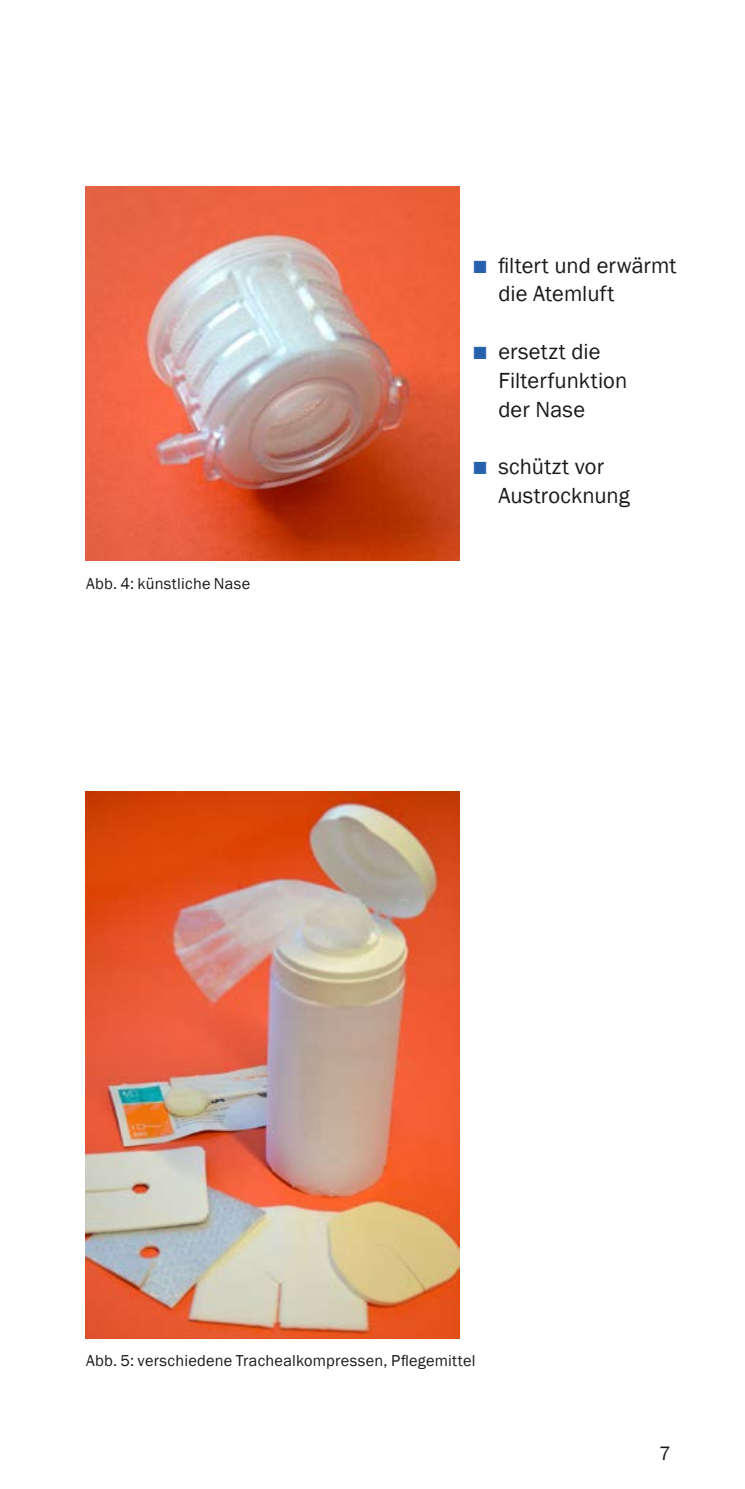
<style>
.page{position:relative;width:745px;height:1489px;background:#fff}
.page>*{position:absolute;margin:0;border:0;box-sizing:border-box;transform-origin:0 0}
.t1{font:22.5px/28.8px "Franklin Gothic";letter-spacing:.005em;color:#1a1a18}
.t2{font:20px "Franklin Gothic";color:#1a1a18}
.t3{font:16.25px "Franklin Gothic";letter-spacing:.015em;color:#1a1a18}
.s1{color:#2861ac}
</style>
<div class="page">
<img style="left:85px;top:791px;width:374px;height:547px">
<img style="left:85px;top:187px;width:374px;height:373px">
<p class="t1" style="left:498px;top:251px;width:179px;text-indent:-25px"><span class="s1">■</span> filtert und erwärmt die Atemluft</p>
<p class="t1" style="left:498px;top:337px;width:130px;text-indent:-25px"><span class="s1">■</span> ersetzt die<br>Filterfunktion der Nase</p>
<p class="t3" style="left:86px;top:573px;width:166px">Abb. 4: künstliche Nase</p>
<p class="t1" style="left:498px;top:452px;width:133px;text-indent:-25px"><span class="s1">■</span> schützt vor<br>Austrocknung</p>
<p class="t3" style="left:86px;top:1349px;width:391px">Abb. 5: verschiedene Trachealkompressen, Pflegemittel</p>
<p class="t2" style="left:658px;top:1441px;width:13px">7</p>
</div>
